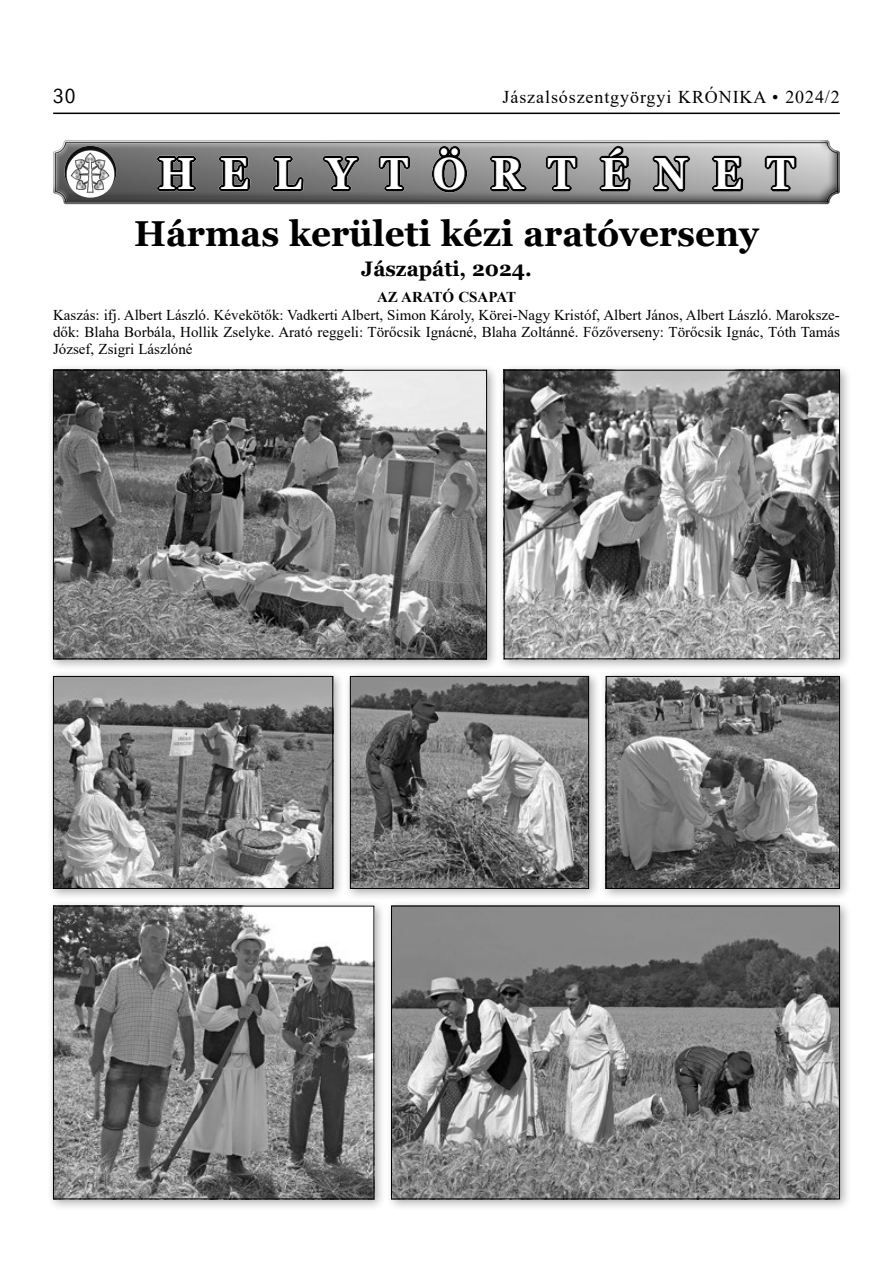
<style>
.page{position:relative;width:893px;height:1263px;background:#fff}
.page>*{position:absolute;margin:0;border:0;box-sizing:border-box;transform-origin:0 0}
.t1{font:700 45px "Georgia";letter-spacing:.61em;color:#fff;scale:.9 1}
.cím{font:700 36px "Georgia";color:#000}
.alcím{font:700 21px "Georgia";color:#000}
.t2{font:condensed 21px "Franklin Gothic Itc TEE";color:#000}
.t3{font:18px "Times New Roman";letter-spacing:.05em;color:#000}
.elsőbekezdés{font:15px/17.2px "Times New Roman";color:#000;text-align:justify}
.képalá{font:700 15px "Times New Roman";color:#000}
</style>
<div class="page">
<hr style="left:53px;top:113px;width:787px;height:1px;background:#000">
<svg style="left:53px;top:140px;width:787px;height:65px;background:#767676"></svg>
<img style="left:64px;top:146px;width:52px;height:52px;border-radius:26px">
<div style="left:47px;top:364px;width:452px;height:307px;background:#000;opacity:.33"></div>
<img style="left:55px;top:372px;width:430px;height:285px">
<div style="left:53px;top:370px;width:434px;height:289px;border:1px solid #000"></div>
<div style="left:47px;top:670px;width:298px;height:231px;background:#000;opacity:.33"></div>
<img style="left:55px;top:678px;width:276px;height:209px">
<div style="left:53px;top:676px;width:280px;height:213px;border:1px solid #000"></div>
<div style="left:385px;top:900px;width:467px;height:311px;background:#000;opacity:.33"></div>
<img style="left:393px;top:908px;width:445px;height:289px">
<div style="left:391px;top:906px;width:449px;height:293px;border:1px solid #000"></div>
<div style="left:600px;top:670px;width:252px;height:231px;background:#000;opacity:.33"></div>
<img style="left:608px;top:678px;width:230px;height:209px">
<div style="left:606px;top:676px;width:234px;height:213px;border:1px solid #000"></div>
<div style="left:47px;top:900px;width:339px;height:311px;background:#000;opacity:.33"></div>
<img style="left:55px;top:908px;width:317px;height:289px">
<div style="left:53px;top:906px;width:321px;height:293px;border:1px solid #000"></div>
<div style="left:344px;top:670px;width:257px;height:231px;background:#000;opacity:.33"></div>
<img style="left:352px;top:678px;width:235px;height:209px">
<div style="left:350px;top:676px;width:239px;height:213px;border:1px solid #000"></div>
<div style="left:498px;top:364px;width:354px;height:307px;background:#000;opacity:.33"></div>
<img style="left:506px;top:372px;width:332px;height:285px">
<div style="left:504px;top:370px;width:336px;height:289px;border:1px solid #000"></div>
<h3 class="t2" style="left:53px;top:85px;width:24px">30</h3>
<p class="t3" style="left:503px;top:85px;width:339px">Jászalsószentgyörgyi KRÓNIKA • 2024/2</p>
<h1 class="t1" style="left:158px;top:145px;width:709px">HELYTÖRTÉNET</h1>
<p class="cím" style="left:134px;top:210px;width:626px">Hármas kerületi kézi aratóverseny</p>
<p class="alcím" style="left:361px;top:255px;width:172px">Jászapáti, 2024.</p>
<p class="képalá" style="left:377px;top:287px;width:141px">AZ ARATÓ CSAPAT</p>
<p class="elsőbekezdés" style="left:53px;top:306px;width:788px">Kaszás: ifj. Albert László. Kévekötők: Vadkerti Albert, Simon Károly, Körei-Nagy Kristóf, Albert János, Albert László. Maroksze&shy;dők: Blaha Borbála, Hollik Zselyke. Arató reggeli: Törőcsik Ignácné, Blaha Zoltánné. Főzőverseny: Törőcsik Ignác, Tóth Tamás József, Zsigri Lászlóné</p>
</div>
